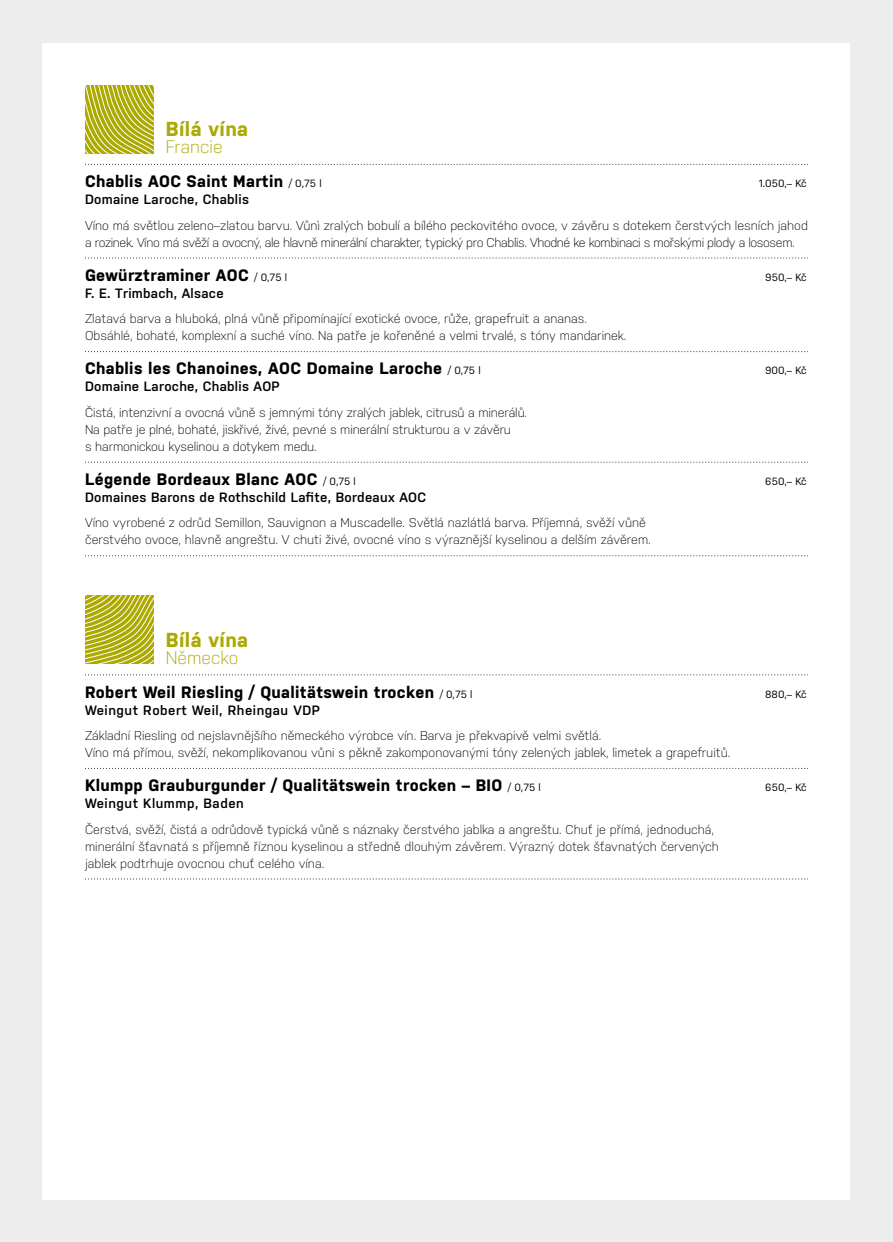
<style>
.page{position:relative;width:893px;height:1242px;background:#ededed}
.page>*{position:absolute;margin:0;border:0;box-sizing:border-box;transform-origin:0 0}
.t1{font:700 20.25px "Nudista";letter-spacing:.02em;color:#aca900}
.t2{font:300 18px "Nudista";color:#aca900}
.t3{font:700 16.5px "Nudista";letter-spacing:.02em;color:#000}
.t4{font:600 13.5px "Nudista";letter-spacing:.02em;color:#000}
.t5{font:600 13.5px "Nudista";letter-spacing:.04em;color:#000}
.t6{font:300 12.75px/17px "Nudista";color:#000}
.t7{font:300 12.75px/17px "Nudista";letter-spacing:-.03em;color:#000}
.t8{font:10.5px "Nudista";color:#000}
.s1{font-weight:400;font-size:10.5px}
</style>
<div class="page">
<div style="left:43px;top:43px;width:807px;height:1156px;background:#fff"></div>
<svg style="left:85px;top:164px;width:723px;height:1px"></svg>
<svg style="left:85px;top:462px;width:723px;height:1px"></svg>
<svg style="left:85px;top:555px;width:723px;height:1px"></svg>
<svg style="left:85px;top:674px;width:723px;height:1px"></svg>
<svg style="left:85px;top:768px;width:723px;height:1px"></svg>
<svg style="left:85px;top:878px;width:723px;height:1px"></svg>
<svg style="left:85px;top:351px;width:723px;height:1px"></svg>
<svg style="left:85px;top:258px;width:723px;height:1px"></svg>
<svg style="left:85px;top:595px;width:68px;height:68px;background:#bebc39"></svg>
<svg style="left:85px;top:85px;width:68px;height:68px;background:#bebc39"></svg>
<h1 class="t1" style="left:166px;top:114px;width:84px">Bílá vína</h1>
<h2 class="t2" style="left:166px;top:134px;width:58px">Francie</h2>
<p class="t3" style="left:85px;top:169px;width:238px">Chablis AOC Saint Martin <span class="s1">/ 0,75 l</span></p>
<p class="t8" style="left:759px;top:176px;width:49px">1.050,– Kč</p>
<p class="t4" style="left:85px;top:190px;width:165px">Domaine Laroche, Chablis</p>
<p class="t7" style="left:85px;top:216px;width:724px">Víno má světlou zeleno–zlatou barvu. Vůnì zralých bobulí a bílého peckovitého ovoce, v závěru s dotekem čerstvých lesních jahod a rozinek. Víno má svěží a ovocný, ale hlavně minerální charakter, typický pro Chablis. Vhodné ke kombinaci s mořskými plody a lososem.</p>
<p class="t3" style="left:85px;top:263px;width:204px">Gewürztraminer AOC <span class="s1">/ 0,75 l</span></p>
<p class="t8" style="left:765px;top:269px;width:43px">950,– Kč</p>
<p class="t4" style="left:85px;top:283px;width:140px">F. E. Trimbach, Alsace</p>
<p class="t6" style="left:85px;top:309px;width:543px">Zlatavá barva a hluboká, plná vůně připomínající exotické ovoce, růže, grapefruit a ananas.<br>Obsáhlé, bohaté, komplexní a suché víno. Na patře je kořeněné a velmi trvalé, s tóny mandarinek.</p>
<p class="t3" style="left:85px;top:356px;width:397px">Chablis les Chanoines, AOC Domaine Laroche <span class="s1">/ 0,75 l</span></p>
<p class="t8" style="left:765px;top:363px;width:43px">900,– Kč</p>
<p class="t4" style="left:85px;top:377px;width:196px">Domaine Laroche, Chablis AOP</p>
<p class="t6" style="left:85px;top:403px;width:444px">Čistá, intenzivní a ovocná vůně s jemnými tóny zralých jablek, citrusů a minerálů.<br>Na patře je plné, bohaté, jiskřivé, živé, pevné s minerální strukturou a v závěru<br>s harmonickou kyselinou a dotykem medu.</p>
<p class="t3" style="left:85px;top:467px;width:272px">Légende Bordeaux Blanc AOC <span class="s1">/ 0,75 l</span></p>
<p class="t8" style="left:765px;top:473px;width:43px">650,– Kč</p>
<p class="t4" style="left:85px;top:487px;width:343px">Domaines Barons de Rothschild Lafite, Bordeaux AOC</p>
<p class="t6" style="left:85px;top:513px;width:567px">Víno vyrobené z odrůd Semillon, Sauvignon a Muscadelle. Světlá nazlátlá barva. Příjemná, svěží vůně čerstvého ovoce, hlavně angreštu. V chuti živé, ovocné víno s výraznější kyselinou a delším závěrem.</p>
<h1 class="t1" style="left:166px;top:624px;width:84px">Bílá vína</h1>
<h2 class="t2" style="left:166px;top:644px;width:74px">Německo</h2>
<p class="t3" style="left:85px;top:679px;width:389px">Robert Weil Riesling / Qualitätswein trocken <span class="s1">/ 0,75 l</span></p>
<p class="t8" style="left:765px;top:686px;width:43px">880,– Kč</p>
<p class="t5" style="left:85px;top:700px;width:236px">Weingut Robert Weil, Rheingau VDP</p>
<p class="t6" style="left:85px;top:726px;width:647px">Základní Riesling od nejslavnějšího německého výrobce vín. Barva je překvapivě velmi světlá.<br>Víno má přímou, svěží, nekomplikovanou vůni s pěkně zakomponovanými tóny zelených jablek, limetek a grapefruitů.</p>
<p class="t3" style="left:85px;top:773px;width:457px">Klumpp Grauburgunder / Qualitätswein trocken – BIO <span class="s1">/ 0,75 l</span></p>
<p class="t8" style="left:765px;top:780px;width:43px">650,– Kč</p>
<p class="t5" style="left:85px;top:793px;width:160px">Weingut Klummp, Baden</p>
<p class="t6" style="left:85px;top:819px;width:635px">Čerstvá, svěží, čistá a odrůdově typická vůně s náznaky čerstvého jablka a angreštu. Chuť je přímá, jednoduchá, minerální šťavnatá s příjemně říznou kyselinou a středně dlouhým závěrem. Výrazný dotek šťavnatých červených jablek podtrhuje ovocnou chuť celého vína.</p>
</div>
